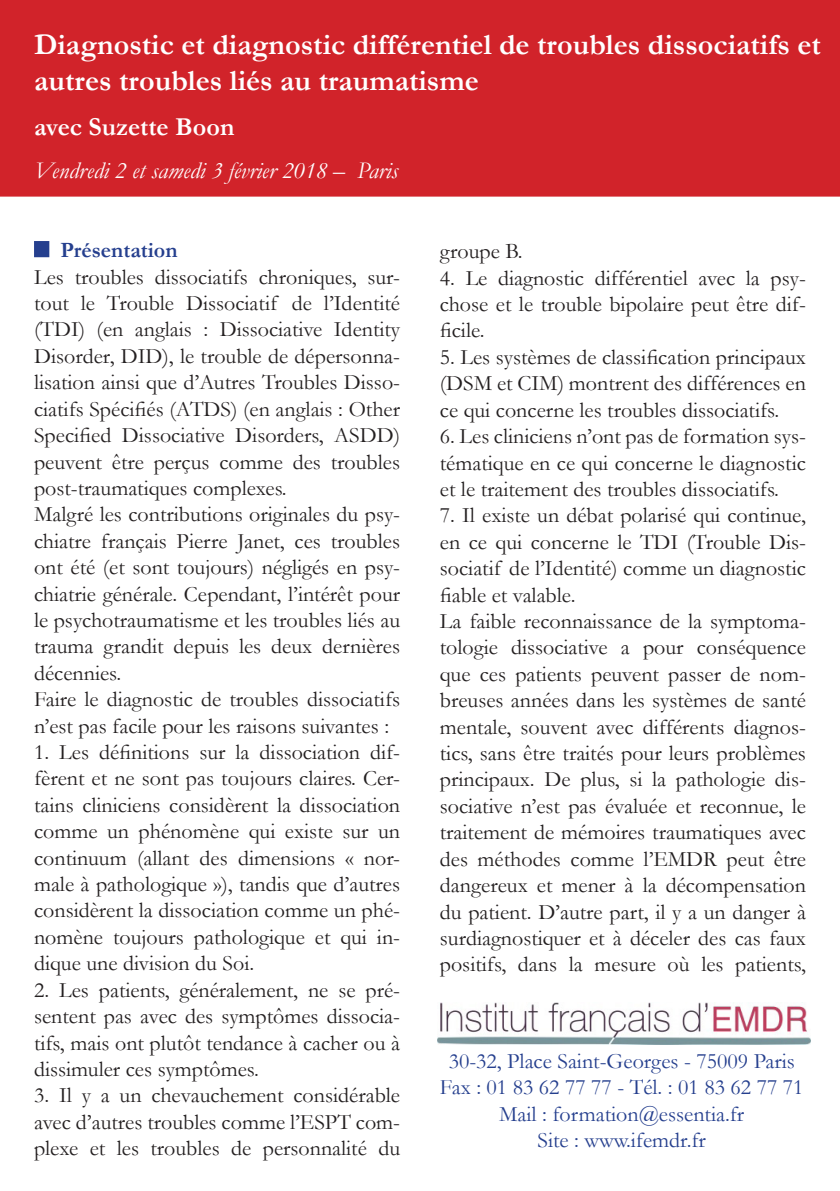
<style>
.page{position:relative;width:840px;height:1191px;background:#fff}
.page>*{position:absolute;margin:0;border:0;box-sizing:border-box;transform-origin:0 0}
.t1{font:700 30px/36px "Garamond";color:#fff}
.t2{font:700 26px "Garamond";color:#fff}
.t3{font:italic 24px "Garamond";color:#fff}
.t4{font:22px/26.4px "Garamond";color:#231f20;text-align:justify}
.t5{font:22px "Garamond";color:#253f8e}
.Titre_gris{font:700 22px "Garamond";color:#253f8e}
</style>
<div class="page">
<div style="left:0;top:0;width:839px;height:197px;background:#d1232a"></div>
<div style="left:34px;top:241px;width:15px;height:16px;background:#253f8e"></div>
<div style="left:437px;top:1043px;width:368px;height:114px;border:2px solid #fff"></div>
<img style="left:437px;top:1002px;width:372px;height:42px">
<p class="t1" style="left:34px;top:26px;width:788px">Diagnostic et diagnostic différentiel de troubles dissociatifs et autres troubles liés au traumatisme</p>
<p class="t2" style="left:34px;top:111px;width:202px">avec Suzette Boon</p>
<p class="t3" style="left:34px;top:157px;width:365px">Vendredi 2 et samedi 3 février 2018 – Paris</p>
<p class="Titre_gris" style="left:60px;top:237px;width:119px">Présentation</p>
<p class="t4" style="left:34px;top:263px;width:367px">Les troubles dissociatifs chroniques, sur&shy;tout le Trouble Dissociatif de l’Identité (TDI) (en anglais : Dissociative Identity Disorder, DID), le trouble de dépersonna&shy;lisation ainsi que d’Autres Troubles Disso&shy;ciatifs Spécifiés (ATDS) (en anglais : Other Specified Dissociative Disorders, ASDD) peuvent être perçus comme des troubles post-traumatiques complexes.</p>
<p class="t4" style="left:34px;top:501px;width:367px">Malgré les contributions originales du psy&shy;chiatre français Pierre Janet, ces troubles ont été (et sont toujours) négligés en psy&shy;chiatrie générale. Cependant, l’intérêt pour le psychotraumatisme et les troubles liés au trauma grandit depuis les deux dernières décennies.</p>
<p class="t4" style="left:34px;top:686px;width:367px">Faire le diagnostic de troubles dissociatifs n’est pas facile pour les raisons suivantes :</p>
<p class="t4" style="left:34px;top:738px;width:367px">1. Les définitions sur la dissociation dif&shy;fèrent et ne sont pas toujours claires. Cer&shy;tains cliniciens considèrent la dissociation comme un phénomène qui existe sur un continuum (allant des dimensions « nor&shy;male à pathologique »), tandis que d’autres considèrent la dissociation comme un phé&shy;nomène toujours pathologique et qui in&shy;dique une division du Soi.</p>
<p class="t4" style="left:34px;top:976px;width:367px">2. Les patients, généralement, ne se pré&shy;sentent pas avec des symptômes dissocia&shy;tifs, mais ont plutôt tendance à cacher ou à dissimuler ces symptômes.</p>
<p class="t4" style="left:34px;top:1082px;width:367px">3. Il y a un chevauchement considérable avec d’autres troubles comme l’ESPT com&shy;plexe et les troubles de personnalité du</p>
<p class="t4" style="left:439px;top:238px;width:84px">groupe B.</p>
<p class="t4" style="left:439px;top:264px;width:367px">4. Le diagnostic différentiel avec la psy&shy;chose et le trouble bipolaire peut être dif&shy;ficile.</p>
<p class="t4" style="left:439px;top:343px;width:367px">5. Les systèmes de classification principaux (DSM et CIM) montrent des différences en ce qui concerne les troubles dissociatifs.</p>
<p class="t4" style="left:439px;top:423px;width:367px">6. Les cliniciens n’ont pas de formation sys&shy;tématique en ce qui concerne le diagnostic et le traitement des troubles dissociatifs.</p>
<p class="t4" style="left:439px;top:502px;width:367px">7. Il existe un débat polarisé qui continue, en ce qui concerne le TDI (Trouble Dis&shy;sociatif de l’Identité) comme un diagnostic fiable et valable.</p>
<p class="t4" style="left:439px;top:607px;width:367px">La faible reconnaissance de la symptoma&shy;tologie dissociative a pour conséquence que ces patients peuvent passer de nom&shy;breuses années dans les systèmes de santé mentale, souvent avec différents diagnos&shy;tics, sans être traités pour leurs problèmes principaux. De plus, si la pathologie dis&shy;sociative n’est pas évaluée et reconnue, le traitement de mémoires traumatiques avec des méthodes comme l’EMDR peut être dangereux et mener à la décompensation du patient. D’autre part, il y a un danger à surdiagnostiquer et à déceler des cas faux positifs, dans la mesure où les patients,</p>
<p class="t5" style="left:448px;top:1047px;width:347px">30-32, Place Saint-Georges - 75009 Paris</p>
<p class="t5" style="left:439px;top:1074px;width:365px">Fax : 01 83 62 77 77 - Tél. : 01 83 62 77 71</p>
<p class="t5" style="left:499px;top:1100px;width:246px">Mail : formation@essentia.fr</p>
<p class="t5" style="left:537px;top:1127px;width:170px">Site : www.ifemdr.fr</p>
</div>
